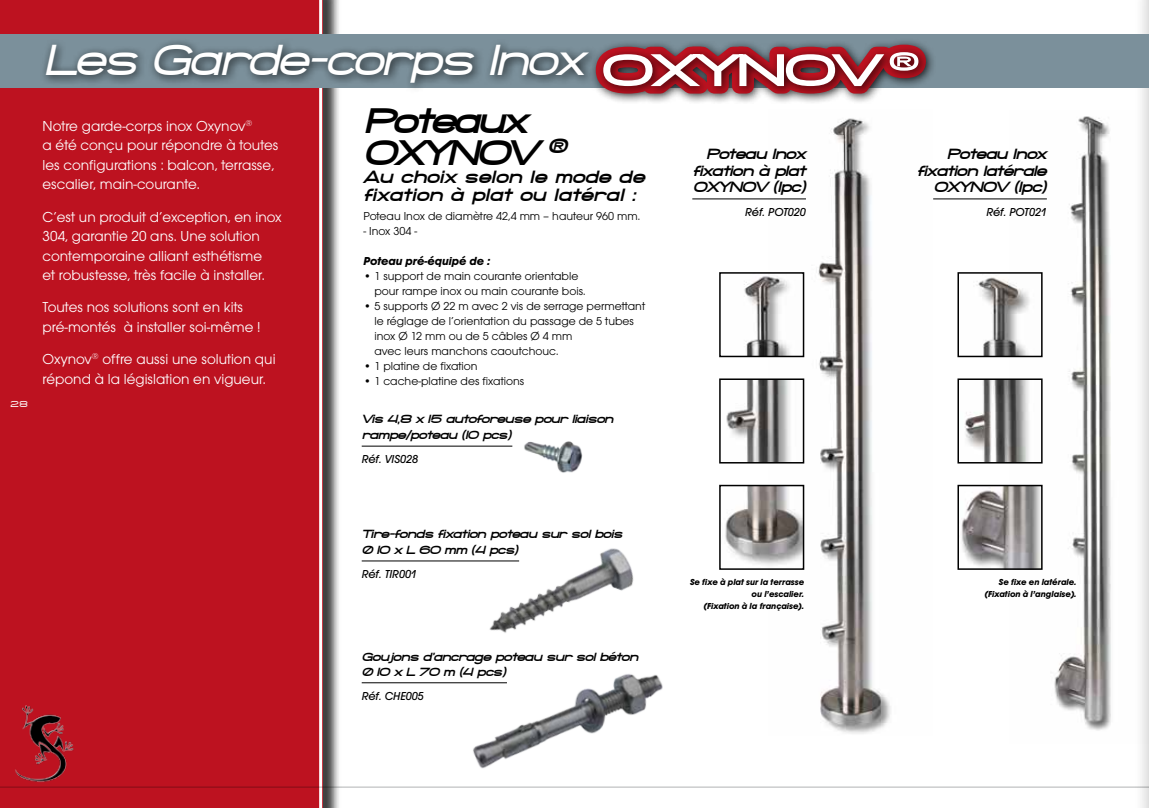
<style>
.page{position:relative;width:1149px;height:808px;background:#fff}
.page>*{position:absolute;margin:0;border:0;box-sizing:border-box;transform-origin:0 0}
.t1{font:italic 500 45px "SF Grandezza";letter-spacing:-.075em;color:#fff}
.t2{font:italic 800 36px/31.5px "SF Grandezza";letter-spacing:-.075em;color:#000}
.t3{font:italic 800 18px/18px "SF Grandezza";color:#000}
.t4{font:15px/19.5px "Avant Garde Gothic Itc T";color:#fff}
.t5{font:italic 800 15px/16.5px "SF Grandezza";letter-spacing:-.05em;color:#000;text-align:justify}
.t6{font:12px/15px "Avant Garde Gothic Itc T";color:#000}
.t7{font:italic 800 12px/16.5px "SF Grandezza";letter-spacing:-.05em;color:#000}
.t8{font:italic 500 12px "Avant Garde Gothic Itc T";color:#000}
.t9{font:italic 700 12px "Avant Garde Gothic Itc T";color:#000}
.t10{font:italic 700 9px/12px "Avant Garde Gothic Itc T";color:#000;text-align:right}
.t11{font:500 9px "SF Grandezza";color:#fff}
</style>
<div class="page">
<div style="left:0;top:0;width:341px;height:808px;background:#000;opacity:.75"></div>
<div style="left:0;top:0;width:322px;height:808px;background:#bd1220"></div>
<hr style="left:319px;top:0;width:3px;height:808px;background:#fff">
<div style="left:1131px;top:0;width:17px;height:808px;background:#000;opacity:.6"></div>
<hr style="left:1148px;top:0;width:1px;height:808px;background:#000">
<div style="left:0;top:34px;width:1148px;height:53px;background:#7b909b"></div>
<div style="left:38px;top:38px;width:559px;height:56px;background:#000;opacity:.75"></div>
<svg style="left:588px;top:38px;width:345px;height:65px"></svg>
<hr style="left:0;top:787px;width:1148px;height:1px;background:#b1b3b4">
<img style="left:768px;top:118px;width:123px;height:616px">
<img style="left:744px;top:275px;width:57px;height:79px">
<div style="left:719px;top:272px;width:85px;height:85px;border:2px solid #000"></div>
<img style="left:726px;top:381px;width:75px;height:79px">
<div style="left:719px;top:378px;width:85px;height:85px;border:2px solid #000"></div>
<img style="left:725px;top:488px;width:76px;height:79px">
<div style="left:719px;top:485px;width:85px;height:85px;border:2px solid #000"></div>
<img style="left:1008px;top:111px;width:140px;height:633px">
<hr style="left:692px;top:199px;width:113px;height:1px;background:#000">
<hr style="left:361px;top:560px;width:158px;height:1px;background:#000">
<hr style="left:361px;top:446px;width:151px;height:1px;background:#000">
<hr style="left:361px;top:682px;width:146px;height:1px;background:#000">
<hr style="left:932px;top:199px;width:114px;height:1px;background:#000">
<img style="left:977px;top:275px;width:62px;height:79px">
<div style="left:957px;top:272px;width:85px;height:85px;border:2px solid #000"></div>
<img style="left:965px;top:381px;width:74px;height:79px">
<div style="left:957px;top:378px;width:85px;height:85px;border:2px solid #000"></div>
<img style="left:961px;top:488px;width:78px;height:79px">
<div style="left:957px;top:485px;width:85px;height:85px;border:2px solid #000"></div>
<img style="left:15px;top:705px;width:59px;height:77px">
<img style="left:524px;top:441px;width:59px;height:32px">
<img style="left:474px;top:548px;width:160px;height:73px">
<img style="left:450px;top:621px;width:229px;height:167px">
<p class="t11" style="left:10px;top:398px;width:19px">28</p>
<h1 class="t1" style="left:43px;top:31px;width:544px">Les Garde-corps Inox</h1>
<p class="t4" style="left:43px;top:116px;width:237px">Notre garde-corps inox Oxynov<sup>®<br></sup>a été conçu pour répondre à toutes les configurations : balcon, terrasse, escalier, main-courante.</p>
<p class="t4" style="left:43px;top:207px;width:240px">C’est un produit d’exception, en inox 304, garantie 20 ans. Une solution contemporaine alliant esthétisme<br>et robustesse, très facile à installer.</p>
<p class="t4" style="left:43px;top:297px;width:219px">Toutes nos solutions sont en kits pré-montés à installer soi-même !</p>
<p class="t4" style="left:43px;top:349px;width:234px">Oxynov<sup>®</sup> offre aussi une solution qui répond à la législation en vigueur.</p>
<h2 class="t2" style="left:363px;top:105px;width:205px">Poteaux<br>OXYNOV <sup>®</sup></h2>
<p class="t3" style="left:363px;top:167px;width:283px">Au choix selon le mode de fixation à plat ou latéral :</p>
<p class="t6" style="left:363px;top:208px;width:278px">Poteau Inox de diamètre 42,4 mm – hauteur 960 mm.</p>
<p class="t6" style="left:363px;top:223px;width:55px">- Inox 304 -</p>
<p class="t9" style="left:363px;top:254px;width:128px">Poteau pré-équipé de :</p>
<p class="t6" style="left:374px;top:268px;width:212px;text-indent:-11px">• 1 support de main courante orientable pour rampe inox ou main courante bois.</p>
<p class="t6" style="left:374px;top:298px;width:272px;text-indent:-11px">• 5 supports Ø 22 m avec 2 vis de serrage permettant le réglage de l’orientation du passage de 5 tubes inox Ø 12 mm ou de 5 câbles Ø 4 mm<br>avec leurs manchons caoutchouc.</p>
<p class="t6" style="left:363px;top:358px;width:116px">• 1 platine de fixation</p>
<p class="t6" style="left:363px;top:373px;width:162px">• 1 cache-platine des fixations</p>
<p class="t7" style="left:361px;top:410px;width:253px">Vis 4,8 x 15 autoforeuse pour liaison rampe/poteau (10 pcs)</p>
<p class="t8" style="left:361px;top:452px;width:58px">Réf. VIS028</p>
<p class="t7" style="left:361px;top:525px;width:262px">Tire-fonds fixation poteau sur sol bois<br>Ø 10 x L 60 mm (4 pcs)</p>
<p class="t8" style="left:361px;top:567px;width:57px">Réf. TIR001</p>
<p class="t7" style="left:361px;top:649px;width:278px;line-height:15px">Goujons d’ancrage poteau sur sol béton<br>Ø 10 x L 70 m (4 pcs)</p>
<p class="t8" style="left:361px;top:688px;width:64px">Réf. CHE005</p>
<p class="t5" style="left:692px;top:146px;width:115px;text-indent:13px">Poteau Inox fixation à plat OXYNOV (1pc)</p>
<p class="t8" style="left:745px;top:205px;width:62px">Réf. POT020</p>
<p class="t5" style="left:916px;top:146px;width:131px;text-align:right">Poteau Inox fixation latérale<br>OXYNOV (1pc)</p>
<p class="t8" style="left:986px;top:205px;width:62px">Réf. POT021</p>
<p class="t10" style="left:689px;top:576px;width:116px">Se fixe à plat sur la terrasse ou l’escalier.<br>(Fixation à la française).</p>
<p class="t10" style="left:984px;top:576px;width:93px">Se fixe en latérale. (Fixation à l’anglaise).</p>
</div>
